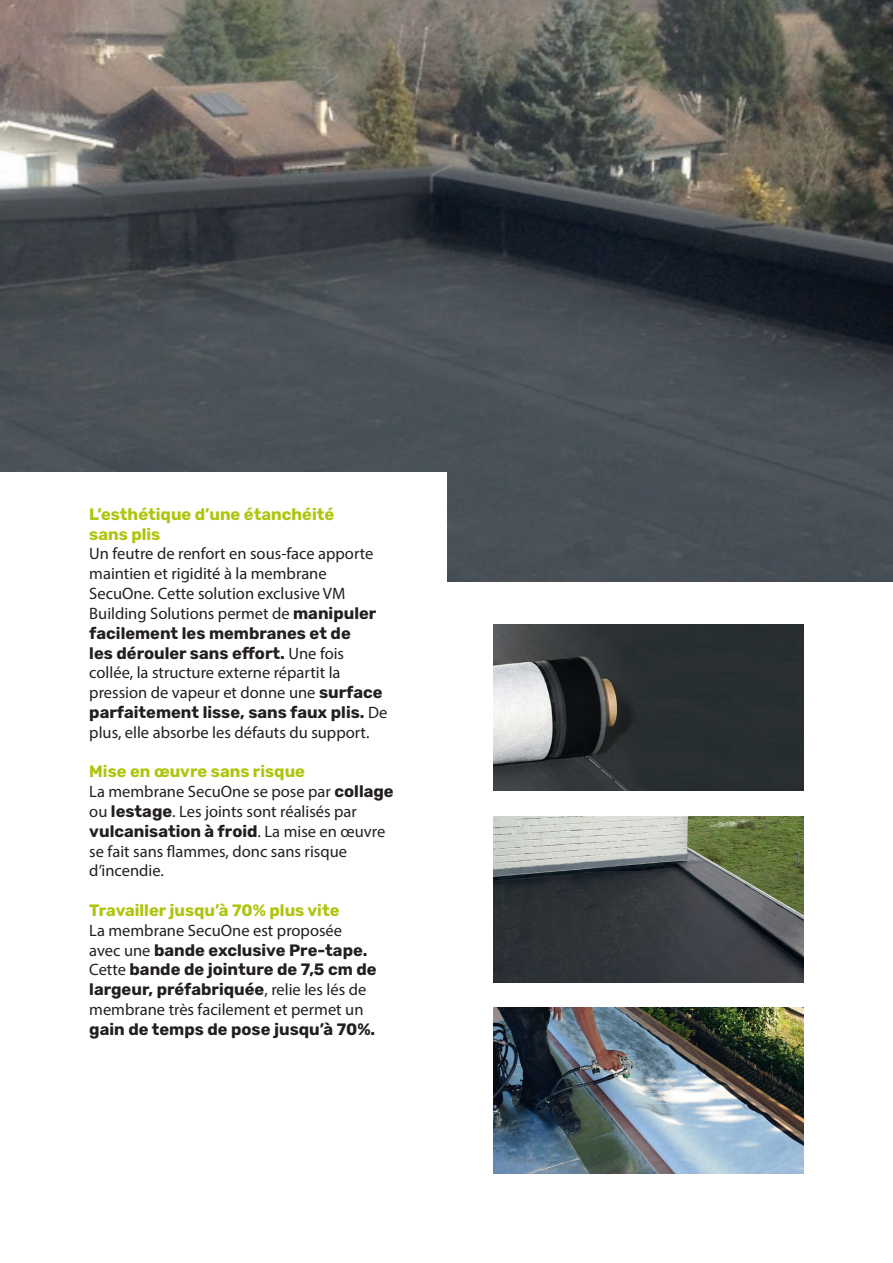
<style>
.page{position:relative;width:893px;height:1263px;background:#fff}
.page>*{position:absolute;margin:0;border:0;box-sizing:border-box;transform-origin:0 0}
.BODY{font:16.5px/19.8px "Myriad Pro";color:#231f20}
.BODY-2{font:700 16.5px/19.8px "Rubik";color:#231f20}
.TUSSENTITEL{font:700 16.5px "Rubik";color:#afc40c}
.s1{font-family:"Rubik";font-weight:700}
.s2{font-family:"Myriad Pro";font-weight:400}
</style>
<div class="page">
<img style="left:0;top:0;width:893px;height:582px">
<div style="left:0;top:472px;width:446px;height:791px;background:#fff"></div>
<img style="left:493px;top:1008px;width:311px;height:166px">
<img style="left:493px;top:816px;width:311px;height:166px">
<img style="left:493px;top:624px;width:311px;height:166px">
<p class="TUSSENTITEL" style="left:89px;top:504px;width:246px">L’esthétique d’une étanchéité</p>
<p class="TUSSENTITEL" style="left:89px;top:524px;width:73px">sans plis</p>
<p class="BODY" style="left:89px;top:544px;width:300px">Un feutre de renfort en sous-face apporte maintien et rigidité à la membrane SecuOne. Cette solution exclusive VM Building Solutions permet de <span class="s1">manipuler facilement les membranes et de<br>les dérouler sans effort.</span> Une fois collée, la structure externe répartit la pression de vapeur et donne une <span class="s1">surface parfaitement lisse, sans faux plis.</span> De plus, elle absorbe les défauts du support.</p>
<p class="TUSSENTITEL" style="left:89px;top:762px;width:217px">Mise en œuvre sans risque</p>
<p class="BODY" style="left:89px;top:781px;width:306px">La membrane SecuOne se pose par <span class="s1">collage </span>ou <span class="s1">lestage</span>. Les joints sont réalisés par <span class="s1">vulcanisation à froid</span>. La mise en œuvre se fait sans flammes, donc sans risque d’incendie.</p>
<p class="TUSSENTITEL" style="left:89px;top:900px;width:252px">Travailler jusqu’à 70% plus vite</p>
<p class="BODY-2" style="left:89px;top:920px;width:289px"><span class="s2">La membrane SecuOne est proposée avec une</span> bande exclusive Pre-tape.<br><span class="s2">Cette</span> bande de jointure de 7,5 cm de largeur, préfabriquée<span class="s2">, relie les lés de membrane très facilement et permet un </span>gain de temps de pose jusqu’à 70%.</p>
</div>
